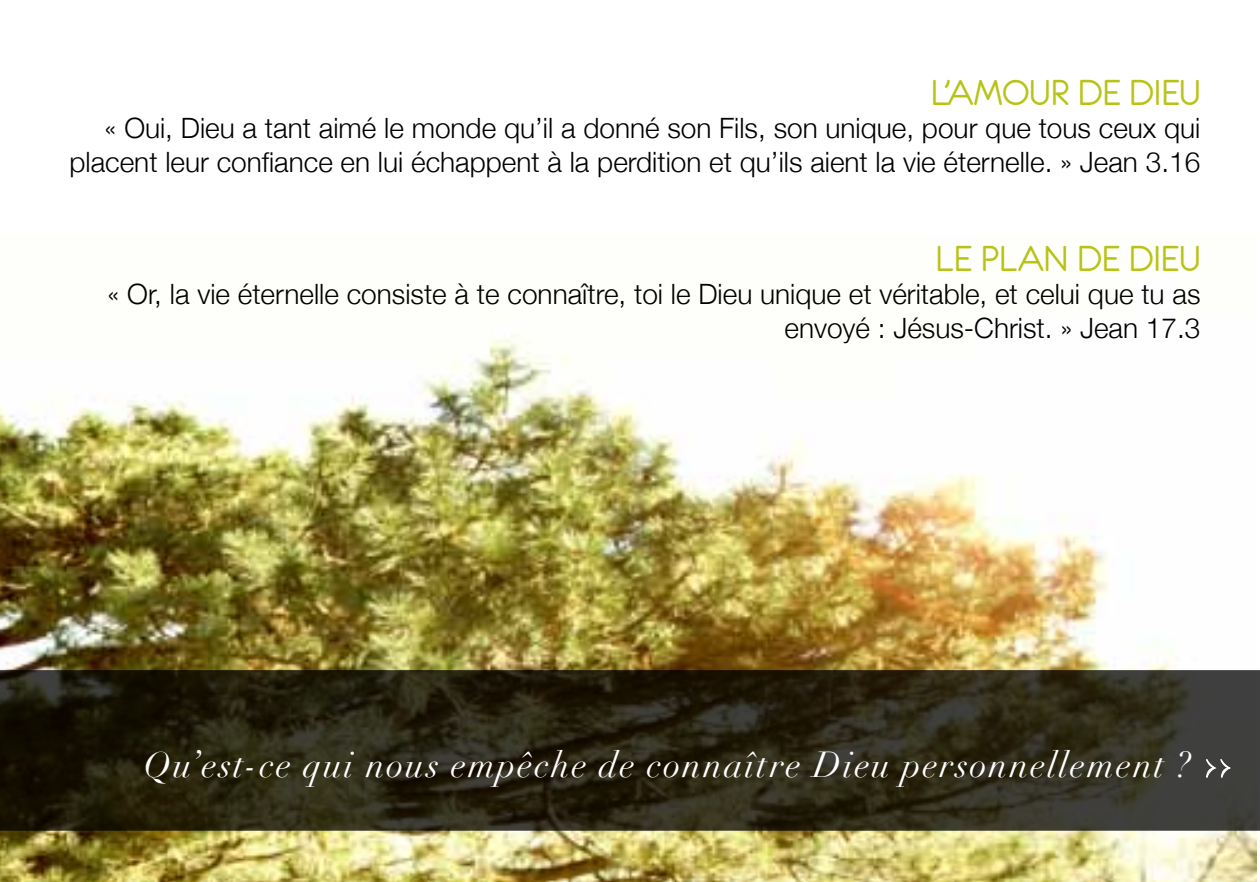
<style>
.page{position:relative;width:1260px;height:882px;background:#fff}
.page>*{position:absolute;margin:0;border:0;box-sizing:border-box;transform-origin:0 0}
.t1{font:40.25px "Eurofurenceregular";color:#b8c316}
.t2{font:italic 35.35px "Didot";letter-spacing:.055em;color:#fff}
.t3{font:300 28px/33.6px "Helvetica Neue";color:#000;text-align:right}
.s1{font-family:"Ecolier";font-style:normal}
</style>
<div class="page">
<img style="left:0;top:339px;width:1256px;height:543px">
<svg style="left:0;top:670px;width:1260px;height:161px"></svg>
<svg style="left:1206px;top:759px;width:25px;height:19px"></svg>
<h1 class="t1" style="left:931px;top:72px;width:271px">L’AMOUR DE DIEU</h1>
<p class="t3" style="left:69px;top:111px;width:1133px">« Oui, Dieu a tant aimé le monde qu’il a donné son Fils, son unique, pour que tous ceux qui placent leur confiance en lui échappent à la perdition et qu’ils aient la vie éternelle. » Jean 3.16</p>
<h1 class="t1" style="left:935px;top:238px;width:266px">LE PLAN DE DIEU</h1>
<p class="t3" style="left:108px;top:277px;width:1094px">« Or, la vie éternelle consiste à te connaître, toi le Dieu unique et véritable, et celui que tu as envoyé : Jésus-Christ. » Jean 17.3</p>
<p class="t2" style="left:144px;top:743px;width:1089px">Qu’est-ce qui nous empêche de connaître Dieu personnellement ? <span class="s1">&gt;&gt;</span></p>
</div>
